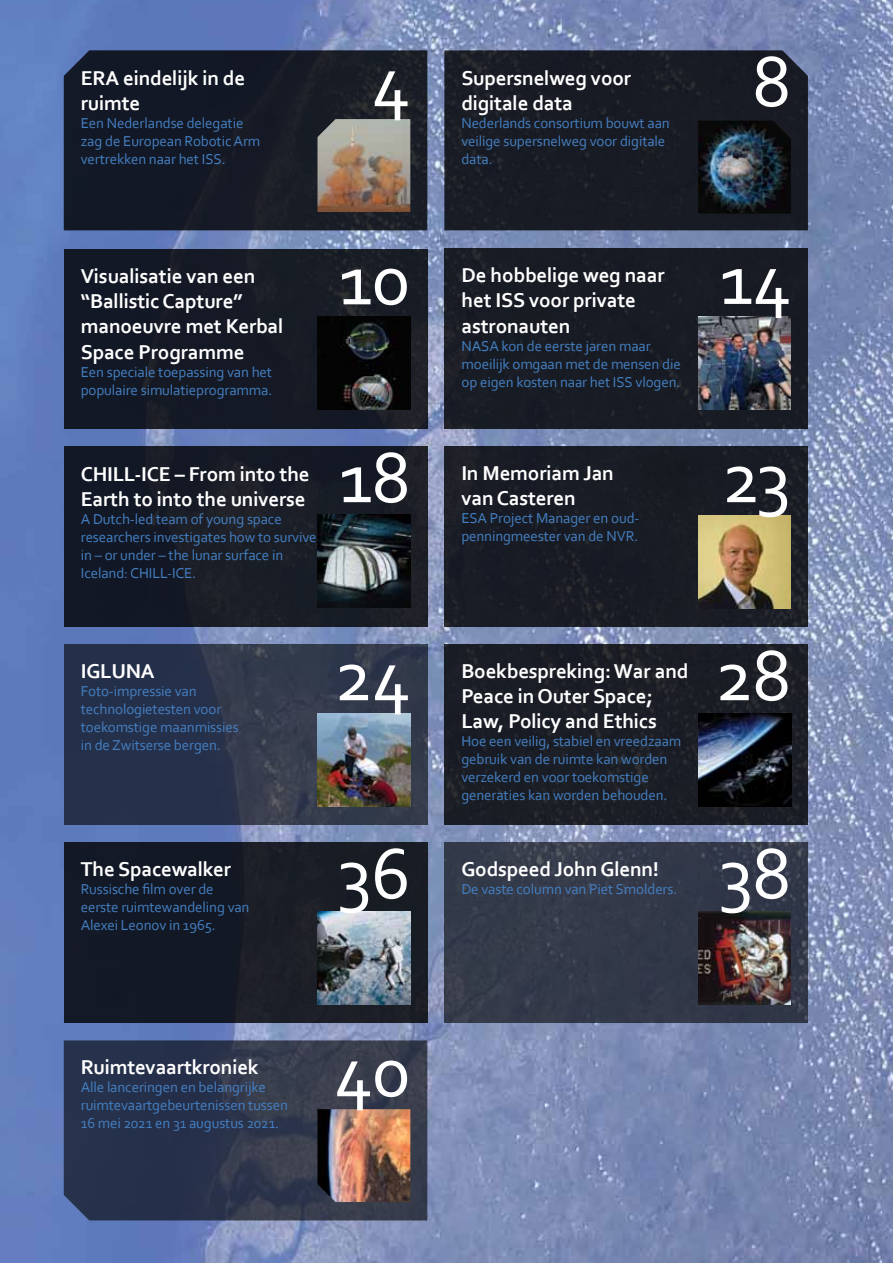
<style>
.page{position:relative;width:893px;height:1263px;background:#fff}
.page>*{position:absolute;margin:0;border:0;box-sizing:border-box;transform-origin:0 0}
.t1{font:75px "Corbel";letter-spacing:-.01em;color:#fff}
.t2{font:700 21px/25.2px "Corbel";letter-spacing:-.01em;color:#fff}
.t3{font:15px/18px "Corbel";letter-spacing:-.01em;color:#447fc1}
</style>
<div class="page">
<img style="left:0;top:0;width:893px;height:1263px">
<svg style="left:64px;top:50px;width:363px;height:180px;background:#161b27"></svg>
<div style="left:64px;top:249px;width:363px;height:179px;background:#141925"></div>
<svg style="left:64px;top:644px;width:363px;height:180px;background:#2d364b"></svg>
<div style="left:64px;top:842px;width:363px;height:180px;background:#131925"></div>
<div style="left:444px;top:842px;width:364px;height:180px;background:#333949"></div>
<svg style="left:64px;top:1040px;width:363px;height:180px;background:#2f374d"></svg>
<div style="left:444px;top:50px;width:364px;height:180px;background:#181b24"></div>
<img style="left:317px;top:119px;width:93px;height:93px">
<img style="left:698px;top:121px;width:93px;height:92px">
<img style="left:317px;top:316px;width:93px;height:93px">
<img style="left:317px;top:713px;width:93px;height:93px">
<img style="left:317px;top:911px;width:93px;height:93px">
<img style="left:698px;top:911px;width:93px;height:93px">
<img style="left:317px;top:1109px;width:93px;height:93px">
<div style="left:444px;top:644px;width:364px;height:180px;background:#1a1d25"></div>
<img style="left:698px;top:713px;width:93px;height:93px">
<div style="left:64px;top:446px;width:363px;height:180px;background:#161b25"></div>
<div style="left:444px;top:446px;width:364px;height:180px;background:#181c24"></div>
<img style="left:317px;top:514px;width:93px;height:93px">
<img style="left:698px;top:515px;width:93px;height:93px">
<div style="left:445px;top:249px;width:363px;height:180px;background:#181c24"></div>
<img style="left:698px;top:316px;width:93px;height:93px">
<h2 class="t2" style="left:81px;top:65px;width:166px">ERA eindelijk in de ruimte</h2>
<p class="t3" style="left:81px;top:114px;width:181px">Een Nederlandse delegatie zag de European Robotic Arm vertrekken naar het ISS.</p>
<h1 class="t1" style="left:371px;top:35px;width:40px">4</h1>
<h2 class="t2" style="left:461px;top:65px;width:171px">Supersnelweg voor digitale data</h2>
<p class="t3" style="left:461px;top:114px;width:210px">Nederlands consortium bouwt aan veilige supersnelweg voor digitale data.</p>
<h1 class="t1" style="left:752px;top:35px;width:40px">8</h1>
<h2 class="t2" style="left:81px;top:263px;width:204px">Visualisatie van een “Ballistic Capture” manoeuvre met Kerbal<br>Space Programme</h2>
<p class="t3" style="left:81px;top:362px;width:193px">Een speciale toepassing van het populaire simulatieprogramma.</p>
<h2 class="t2" style="left:81px;top:460px;width:230px">CHILL-ICE – From into the<br>Earth to into the universe</h2>
<p class="t3" style="left:81px;top:509px;width:237px">A Dutch-led team of young space researchers investigates how to survive in – or under – the lunar surface in<br>Iceland: CHILL-ICE.</p>
<h1 class="t1" style="left:339px;top:233px;width:73px">10</h1>
<h1 class="t1" style="left:339px;top:431px;width:73px">18</h1>
<h2 class="t2" style="left:462px;top:262px;width:205px">De hobbelige weg naar het ISS voor private astronauten</h2>
<p class="t3" style="left:462px;top:336px;width:221px">NASA kon de eerste jaren maar moeilijk omgaan met de mensen die op eigen kosten naar het ISS vlogen.</p>
<h2 class="t2" style="left:461px;top:460px;width:154px">In Memoriam Jan van Casteren</h2>
<p class="t3" style="left:461px;top:509px;width:180px">ESA Project Manager en oud&shy;penningmeester van de NVR.</p>
<h1 class="t1" style="left:719px;top:232px;width:73px">14</h1>
<h1 class="t1" style="left:721px;top:431px;width:71px">23</h1>
<h2 class="t2" style="left:81px;top:657px;width:75px">IGLUNA</h2>
<p class="t3" style="left:81px;top:681px;width:160px">Foto-impressie van technologietesten voor toekomstige maanmissies in de Zwitserse bergen.</p>
<h2 class="t2" style="left:81px;top:855px;width:152px">The Spacewalker</h2>
<p class="t3" style="left:81px;top:879px;width:170px">Russische film over de eerste ruimtewandeling van<br>Alexei Leonov in 1965.</p>
<h1 class="t1" style="left:334px;top:629px;width:78px">24</h1>
<h2 class="t2" style="left:461px;top:658px;width:229px">Boekbespreking: War and<br>Peace in Outer Space;<br>Law, Policy and Ethics</h2>
<p class="t3" style="left:461px;top:732px;width:221px">Hoe een veilig, stabiel en vreedzaam gebruik van de ruimte kan worden verzekerd en voor toekomstige generaties kan worden behouden.</p>
<h1 class="t1" style="left:715px;top:629px;width:78px">28</h1>
<h1 class="t1" style="left:338px;top:827px;width:74px">36</h1>
<h1 class="t1" style="left:719px;top:827px;width:73px">38</h1>
<h2 class="t2" style="left:461px;top:855px;width:199px">Godspeed John Glenn!</h2>
<p class="t3" style="left:461px;top:879px;width:217px">De vaste column van Piet Smolders.</p>
<h2 class="t2" style="left:81px;top:1053px;width:180px">Ruimtevaartkroniek</h2>
<p class="t3" style="left:81px;top:1077px;width:209px">Alle lanceringen en belangrijke ruimtevaartgebeurtenissen tussen<br>16 mei 2021 en 31 augustus 2021.</p>
<h1 class="t1" style="left:334px;top:1025px;width:78px">40</h1>
</div>
